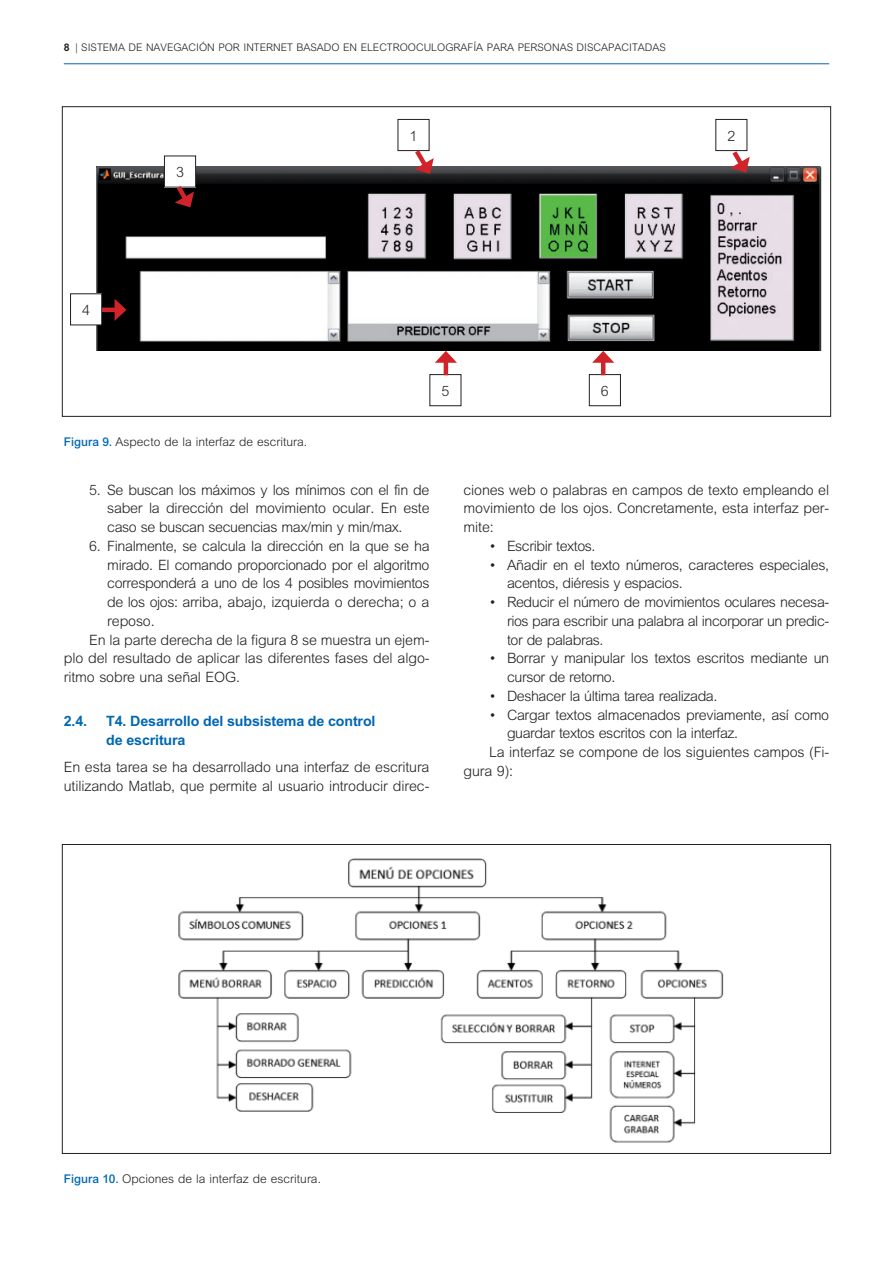
<style>
.page{position:relative;width:893px;height:1263px;background:#fff}
.page>*{position:absolute;margin:0;border:0;box-sizing:border-box;transform-origin:0 0}
.t1{font:300 14.25px/18.8px "M Arial";letter-spacing:-.02em;color:#231f20;text-align:justify}
.t2{font:700 14.25px/18.8px "M Arial";letter-spacing:-.01em;color:#0168b3}
.t3{font:300 12px "M Arial";color:#231f20}
.t4{font:300 10.5px "M Arial";color:#231f20}
.s1{font-weight:700}
.s2{font-family:"Arial";font-weight:500;color:#0168b3}
</style>
<div class="page">
<hr style="left:64px;top:63px;width:765px;height:1px;background:#0168b3">
<img style="left:97px;top:167px;width:725px;height:183px">
<div style="left:429px;top:374px;width:32px;height:32px;border:1px solid #231f20"></div>
<div style="left:589px;top:374px;width:32px;height:32px;border:1px solid #231f20"></div>
<div style="left:398px;top:119px;width:31px;height:32px;border:1px solid #231f20"></div>
<div style="left:715px;top:119px;width:32px;height:32px;border:1px solid #231f20"></div>
<div style="left:164px;top:156px;width:32px;height:31px;background:#fff"></div>
<div style="left:164px;top:156px;width:32px;height:31px;border:1px solid #231f20"></div>
<div style="left:71px;top:294px;width:31px;height:31px;background:#fff"></div>
<div style="left:70px;top:293px;width:32px;height:32px;border:1px solid #231f20"></div>
<hr style="left:444px;top:359px;width:4px;height:16px;background:#d1232a">
<svg style="left:435px;top:351px;width:22px;height:12px"></svg>
<hr style="left:601px;top:359px;width:4px;height:16px;background:#d1232a">
<svg style="left:592px;top:351px;width:22px;height:12px"></svg>
<hr style="left:102px;top:308px;width:17px;height:4px;background:#d1232a">
<svg style="left:115px;top:299px;width:11px;height:22px"></svg>
<svg style="left:411px;top:145px;width:23px;height:29px"></svg>
<svg style="left:728px;top:146px;width:22px;height:27px"></svg>
<svg style="left:172px;top:185px;width:22px;height:22px"></svg>
<img style="left:178px;top:858px;width:546px;height:285px">
<p class="t4" style="left:64px;top:41px;width:332px"><span class="s1">8</span> | SISTEMA DE NAVEGACIÓN POR INTERN ET BASADO EN ELECTROO</p>
<p class="t4" style="left:416px;top:41px;width:24px">CULOGR</p>
<p class="t4" style="left:460px;top:41px;width:78px">AFÍA PARA PERSON</p>
<p class="t4" style="left:560px;top:41px;width:107px">AS DISCAPACITADAS</p>
<p class="t1" style="left:82px;top:301px;width:9px">4</p>
<p class="t1" style="left:176px;top:163px;width:9px">3</p>
<p class="t3" style="left:64px;top:435px;width:245px"><span class="s2">Figura 9.</span> Aspecto de la interfaz de escritura.</p>
<p class="t1" style="left:410px;top:126px;width:9px">1</p>
<p class="t1" style="left:727px;top:126px;width:9px">2</p>
<p class="t1" style="left:441px;top:381px;width:9px">5</p>
<p class="t1" style="left:601px;top:381px;width:9px">6</p>
<p class="t1" style="left:107px;top:480px;width:324px;text-indent:-18px">5. Se buscan los máximos y los mínimos con el fin de saber la dirección del movimiento ocular. En este caso se buscan secuencias max/min y min/max.</p>
<p class="t1" style="left:89px;top:536px;width:342px">6. Finalmente, se calcula la dirección en la que se ha</p>
<p class="t1" style="left:107px;top:555px;width:324px">mirado. El comando proporcionado por el algoritmo</p>
<p class="t1" style="left:107px;top:574px;width:324px">corresponderá a uno de los 4 posibles movimientos</p>
<p class="t1" style="left:107px;top:593px;width:324px">de los ojos: arriba, abajo, izquierda o derecha; o a</p>
<p class="t1" style="left:107px;top:611px;width:49px">reposo.</p>
<p class="t1" style="left:89px;top:630px;width:342px">En la parte derecha de la figura 8 se muestra un ejem-</p>
<p class="t1" style="left:64px;top:649px;width:367px">plo del resultado de aplicar las diferentes fases del algo-</p>
<p class="t1" style="left:64px;top:668px;width:178px">ritmo sobre una señal EOG .</p>
<p class="t2" style="left:106px;top:712px;width:271px;text-indent:-43px">2.4. T4. Desarrollo del subsistema de control de escritura</p>
<p class="t1" style="left:64px;top:758px;width:367px">En esta tarea se ha desarrollado una interfaz de escritura utilizando Matlab, que permite al usuario introducir direc-</p>
<p class="t1" style="left:463px;top:480px;width:367px">ciones web o palabras en campos de texto empleando el movimiento de los ojos. Concretamente, esta interfaz per&shy;mite:</p>
<p class="t1" style="left:489px;top:536px;width:108px">• Escribir textos.</p>
<p class="t1" style="left:507px;top:555px;width:324px;text-indent:-18px">• Añadir en el texto números, caracteres especiales, acentos, diéresis y espacios.</p>
<p class="t1" style="left:507px;top:593px;width:324px;text-indent:-18px">• Reducir el número de movimientos oculares necesa&shy;rios para escribir una palabra al incorporar un predic&shy;tor de palabras.</p>
<p class="t1" style="left:507px;top:649px;width:324px;text-indent:-18px">• Borrar y manipular los textos escritos mediante un cursor de retorno.</p>
<p class="t1" style="left:489px;top:686px;width:230px">• Deshacer la última tarea realizada.</p>
<p class="t1" style="left:489px;top:705px;width:342px">• Cargar textos almacenados previamente, así como</p>
<p class="t1" style="left:507px;top:724px;width:233px">guardar textos escritos con la interfaz.</p>
<p class="t1" style="left:489px;top:743px;width:342px">La interfaz se compone de los siguientes campos (Fi-</p>
<p class="t1" style="left:464px;top:761px;width:51px">gura 9):</p>
<p class="t3" style="left:64px;top:1172px;width:259px"><span class="s2">Figura 10.</span> Opciones de la interfaz de escritura.</p>
</div>
